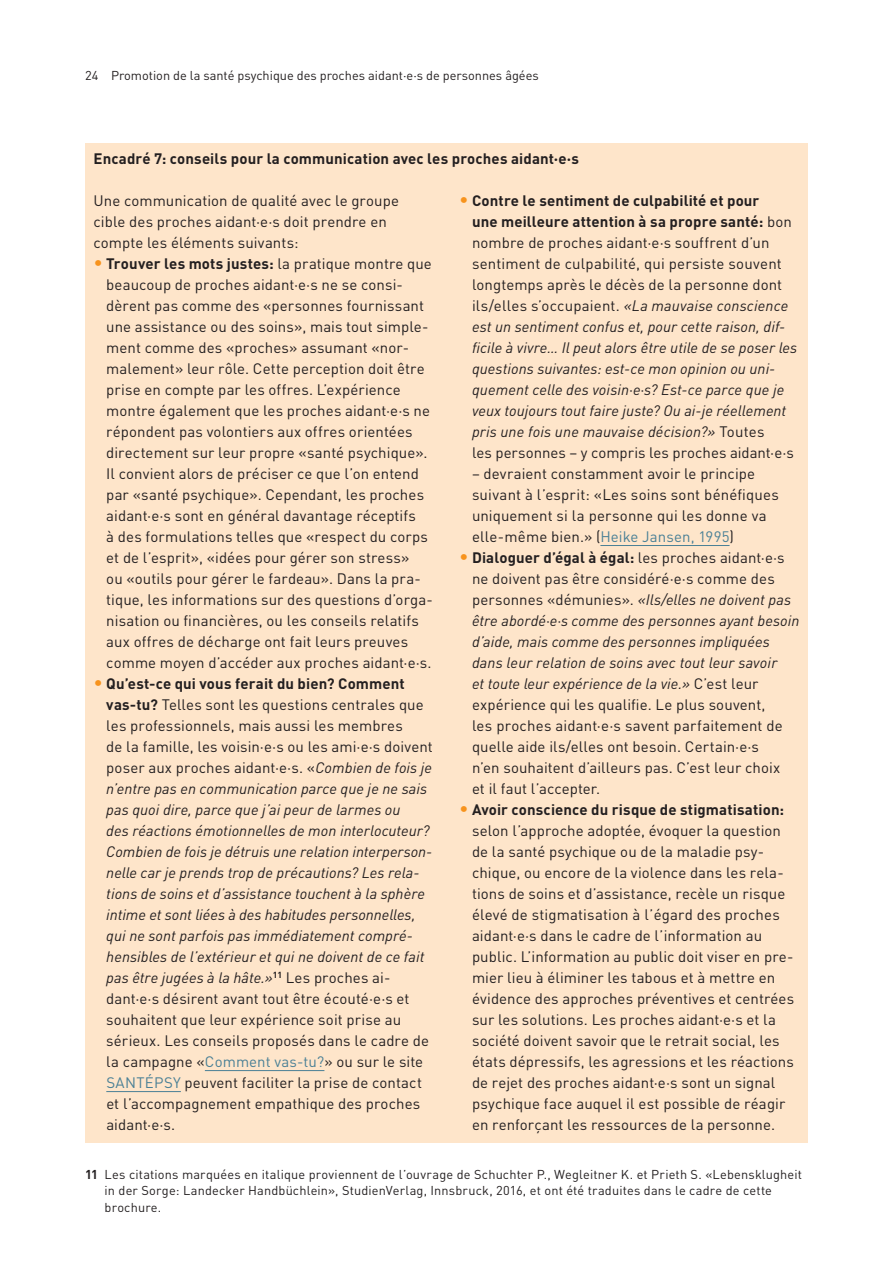
<style>
.page{position:relative;width:893px;height:1263px;background:#fff}
.page>*{position:absolute;margin:0;border:0;box-sizing:border-box;transform-origin:0 0}
.t1{font:15px/21px "DINOT";letter-spacing:.005em;color:#231f20}
.t2{font:italic 15px/21px "DINOT";letter-spacing:.005em;color:#231f20}
.t3{font:700 15px "DINOT";letter-spacing:.01em;color:#231f20}
.t4{font:12.75px/16.5px "DINOT";letter-spacing:.01em;color:#231f20}
.s1{font-size:18px;color:#f7931d}
.s2{font-weight:700}
.s3{font-style:normal;font-size:18px;color:#f7931d}
.s4{font-weight:700;font-style:normal}
.s5{font-style:normal}
.s6{font-style:normal;color:#4a8096}
.s7{color:#4a8096}
.s8{font-style:italic}
</style>
<div class="page">
<div style="left:85px;top:144px;width:723px;height:999px;background:#fee5ca"></div>
<hr style="left:205px;top:1070px;width:119px;height:1px;background:#4a8096">
<hr style="left:106px;top:1091px;width:75px;height:1px;background:#4a8096">
<hr style="left:600px;top:545px;width:130px;height:1px;background:#4a8096">
<p class="t4" style="left:85px;top:66px;width:455px">24 Promotion de la santé psychique des proches aidant·e·s de personnes âgées</p>
<p class="t3" style="left:94px;top:148px;width:487px">Encadré 7: conseils pour la communication avec les proches aidant·e·s</p>
<p class="t1" style="left:94px;top:189px;width:307px">Une communication de qualité avec le groupe cible des proches aidant·e·s doit prendre en compte les éléments suivants:</p>
<p class="t1" style="left:106px;top:252px;width:328px;text-indent:-13px"><span class="s1">•</span> <span class="s2">Trouver les mots justes:</span> la pratique montre que beaucoup de proches aidant·e·s ne se consi&shy;dèrent pas comme des «personnes fournissant une assistance ou des soins», mais tout simple&shy;ment comme des «proches» assumant «nor&shy;malement» leur rôle. Cette perception doit être prise en compte par les offres. L’expérience montre également que les proches aidant·e·s ne répondent pas volontiers aux offres orientées directement sur leur propre «santé psychique».<br>Il convient alors de préciser ce que l’on entend par «santé psychique». Cependant, les proches aidant·e·s sont en général davantage réceptifs<br>à des formulations telles que «respect du corps et de l’esprit», «idées pour gérer son stress»<br>ou «outils pour gérer le fardeau». Dans la pra&shy;tique, les informations sur des questions d’orga&shy;nisation ou financières, ou les conseils relatifs aux offres de décharge ont fait leurs preuves comme moyen d’accéder aux proches aidant·e·s.</p>
<p class="t2" style="left:106px;top:673px;width:328px;text-indent:-13px"><span class="s3">•</span> <span class="s4">Qu’est-ce qui vous ferait du bien? Comment vas-tu?</span> <span class="s5">Telles sont les questions centrales que les professionnels, mais aussi les membres<br>de la famille, les voisin·e·s ou les ami·e·s doivent poser aux proches aidant·e·s. «</span>Combien de fois je n’entre pas en communication parce que je ne sais pas quoi dire, parce que j’ai peur de larmes ou<br>des réactions émotionnelles de mon interlocuteur?<br>Combien de fois je détruis une relation interperson&shy;nelle car je prends trop de précautions? Les rela&shy;tions de soins et d’assistance touchent à la sphère intime et sont liées à des habitudes personnelles, qui ne sont parfois pas immédiatement compré&shy;hensibles de l’extérieur et qui ne doivent de ce fait pas être jugées à la hâte.»<sup>11</sup> <span class="s5">Les proches ai&shy;dant·e·s désirent avant tout être écouté·e·s et souhaitent que leur expérience soit prise au sérieux. Les conseils proposés dans le cadre de la campagne «</span><span class="s6">Comment vas-tu?</span><span class="s5">» ou sur le site </span><span class="s6">SANTÉPSY</span> <span class="s5">peuvent faciliter la prise de contact et l’accompagnement empathique des proches aidant·e·s.</span></p>
<p class="t2" style="left:472px;top:190px;width:327px;text-indent:-13px"><span class="s3">•</span> <span class="s4">Contre le sentiment de culpabilité et pour<br>une meilleure attention à sa propre santé:</span> <span class="s5">bon nombre de proches aidant·e·s souffrent d’un sentiment de culpabilité, qui persiste souvent longtemps après le décès de la personne dont ils/elles s’occupaient.</span> «La mauvaise conscience est un sentiment confus et, pour cette raison, dif&shy;ficile à vivre… Il peut alors être utile de se poser les questions suivantes: est-ce mon opinion ou uni&shy;quement celle des voisin·e·s? Est-ce parce que je veux toujours tout faire juste? Ou ai-je réellement pris une fois une mauvaise décision?» <span class="s5">Toutes<br>les personnes – y compris les proches aidant·e·s</span></p>
<p class="t1" style="left:472px;top:462px;width:308px">– devraient constamment avoir le principe suivant à l’esprit: «Les soins sont bénéfiques uniquement si la personne qui les donne va elle-même bien.» (<span class="s7">Heike Jansen, 1995</span>)</p>
<p class="t1" style="left:472px;top:546px;width:329px;text-indent:-13px"><span class="s1">•</span> <span class="s2">Dialoguer d’égal à égal:</span> les proches aidant·e·s ne doivent pas être considéré·e·s comme des personnes «démunies». <span class="s8">«Ils/elles ne doivent pas être abordé·e·s comme des personnes ayant besoin d’aide, mais comme des personnes impliquées dans leur relation de soins avec tout leur savoir<br>et toute leur expérience de la vie.»</span> C’est leur expérience qui les qualifie. Le plus souvent,<br>les proches aidant·e·s savent parfaitement de quelle aide ils/elles ont besoin. Certain·e·s<br>n’en souhaitent d’ailleurs pas. C’est leur choix<br>et il faut l’accepter.</p>
<p class="t1" style="left:472px;top:798px;width:324px;text-indent:-13px"><span class="s1">•</span> <span class="s2">Avoir conscience du risque de stigmatisation: </span>selon l’approche adoptée, évoquer la question de la santé psychique ou de la maladie psy&shy;chique, ou encore de la violence dans les rela&shy;tions de soins et d’assistance, recèle un risque élevé de stigmatisation à l’égard des proches aidant·e·s dans le cadre de l’information au public. L’information au public doit viser en pre&shy;mier lieu à éliminer les tabous et à mettre en évidence des approches préventives et centrées sur les solutions. Les proches aidant·e·s et la société doivent savoir que le retrait social, les états dépressifs, les agressions et les réactions de rejet des proches aidant·e·s sont un signal psychique face auquel il est possible de réagir en renforçant les ressources de la personne.</p>
<p class="t4" style="left:105px;top:1165px;width:699px;text-indent:-20px"><span class="s2">11</span> Les citations marquées en italique proviennent de l’ouvrage de Schuchter P., Wegleitner K. et Prieth S. «Lebensklugheit in der Sorge: Landecker Handbüchlein», StudienVerlag, Innsbruck, 2016, et ont été traduites dans le cadre de cette brochure.</p>
</div>
